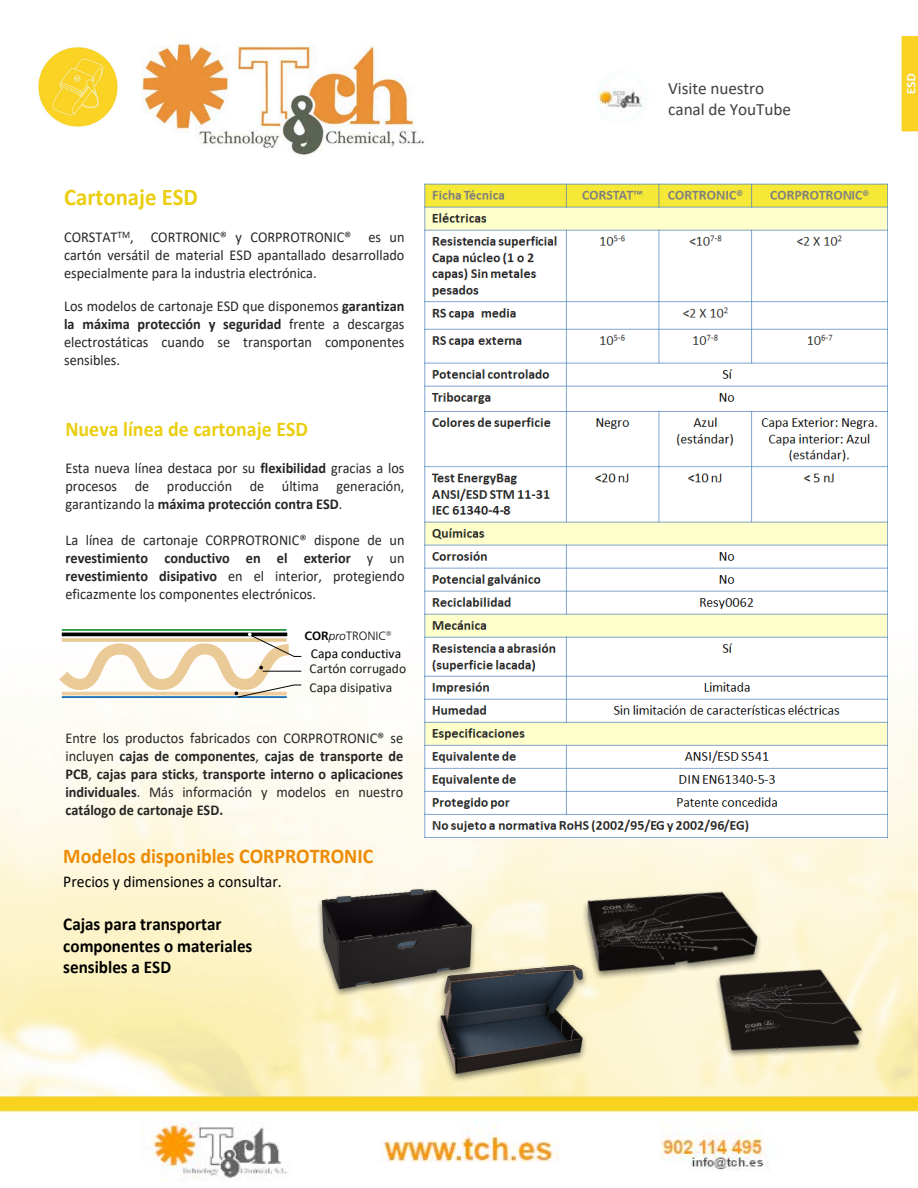
<style>
.page{position:relative;width:918px;height:1188px;background:#fff}
.page>*{position:absolute;margin:0;border:0;box-sizing:border-box;transform-origin:0 0}
.t1{font:700 24px "Calibri";color:#eace0f;scale:.95 1}
.t2{font:700 21px "Calibri";color:#ee8b04;scale:.95 1}
.t3{font:700 21px "Calibri";color:#eace0f;scale:.95 1}
.t4{font:700 18px/21.6px "Calibri";color:#000;scale:.95 1}
.t5{font:17.25px/20.7px "Calibri";letter-spacing:-.005em;color:#404040}
.t6{font:16.5px "Calibri";color:#000;scale:.95 1}
.t7{font:15px/18px "Calibri";color:#252525;text-align:justify;scale:.95 1}
.t8{font:700 15px/18px "Calibri";color:#252525;text-align:justify;scale:.95 1}
.t9{font:13.5px/18.3px "Calibri";color:#1d1e1b}
.t10{font:13.5px "Calibri";color:#020204}
.t11{font:12.15px "Humanist 777 BT Light B";color:#030304}
.s1{font-weight:700}
.s2{font-style:inherit}
.s3{font-family:"Humanist 777 BT Bold B"}
.s4{font-family:"Humanist 777 BT Light Italic B"}
.s5{font-weight:400}
</style>
<div class="page">
<img style="left:0;top:183px;width:918px;height:878px">
<img style="left:141px;top:43px;width:283px;height:113px">
<img style="left:598px;top:81px;width:46px;height:31px">
<img style="left:901px;top:36px;width:17px;height:96px">
<img style="left:38px;top:47px;width:80px;height:80px">
<img style="left:0;top:1061px;width:918px;height:120px">
<hr style="left:62px;top:629px;width:225px;height:2px;background:#269d46">
<svg style="left:59px;top:633px;width:243px;height:65px"></svg>
<img style="left:307px;top:876px;width:176px;height:120px">
<img style="left:422px;top:953px;width:187px;height:128px">
<img style="left:566px;top:852px;width:209px;height:154px">
<img style="left:699px;top:943px;width:182px;height:137px">
<img style="left:425px;top:183px;width:462px;height:655px">
<h1 class="t1" style="left:64px;top:180px;width:142px">Cartonaje ESD</h1>
<p class="t7" style="left:64px;top:228px;width:360px">CORSTAT<sup>TM</sup>, CORTRONIC® y CORPROTRONIC® es un cartón versátil de material ESD apantallado desarrollado especialmente para la industria electrónica.</p>
<p class="t7" style="left:64px;top:297px;width:360px">Los modelos de cartonaje ESD que disponemos <span class="s1">garantizan la máxima protección y seguridad</span> frente a descargas electrostáticas cuando se transportan componentes sensibles.</p>
<h2 class="t3" style="left:65px;top:415px;width:257px">Nueva línea de c<span class="s2">artonaje ESD</span></h2>
<p class="t7" style="left:65px;top:459px;width:358px">Esta nueva línea destaca por su <span class="s1">flexibilidad</span> gracias a los procesos de producción de última generación, garantizando la <span class="s1">máxima protección contra ESD</span>.</p>
<p class="t7" style="left:65px;top:531px;width:358px">La línea de cartonaje CORPROTRONIC® dispone de un <span class="s1">revestimiento conductivo en el exterior</span> y un <span class="s1">revestimiento disipativo</span> en el interior, protegiendo eficazmente los componentes electrónicos.</p>
<p class="t11" style="left:304px;top:628px;width:89px"><span class="s3">COR</span><span class="s4">pro</span>TRONIC<sup>®</sup></p>
<p class="t10" style="left:311px;top:644px;width:92px">Capa conductiva</p>
<p class="t9" style="left:310px;top:659px;width:98px">Cartón corrugado<br>Capa disipativa</p>
<p class="t8" style="left:65px;top:729px;width:357px"><span class="s5">Entre los productos fabricados con CORPROTRONIC® se incluyen</span> cajas de componentes<span class="s5">,</span> cajas de transporte de PCB<span class="s5">,</span> cajas para sticks<span class="s5">,</span> transporte interno o aplicaciones individuales<span class="s5">. Más información y modelos en nuestro </span>catálogo de cartonaje ESD.</p>
<h2 class="t2" style="left:63px;top:841px;width:328px">Modelos disponibles CORPROTRONIC</h2>
<p class="t6" style="left:63px;top:871px;width:232px">Precios y dimensiones a consultar.</p>
<p class="t4" style="left:63px;top:913px;width:201px">Cajas para transportar componentes o materiales sensibles a ESD</p>
<p class="t5" style="left:668px;top:78px;width:124px">Visite nuestro canal de YouTube</p>
</div>
